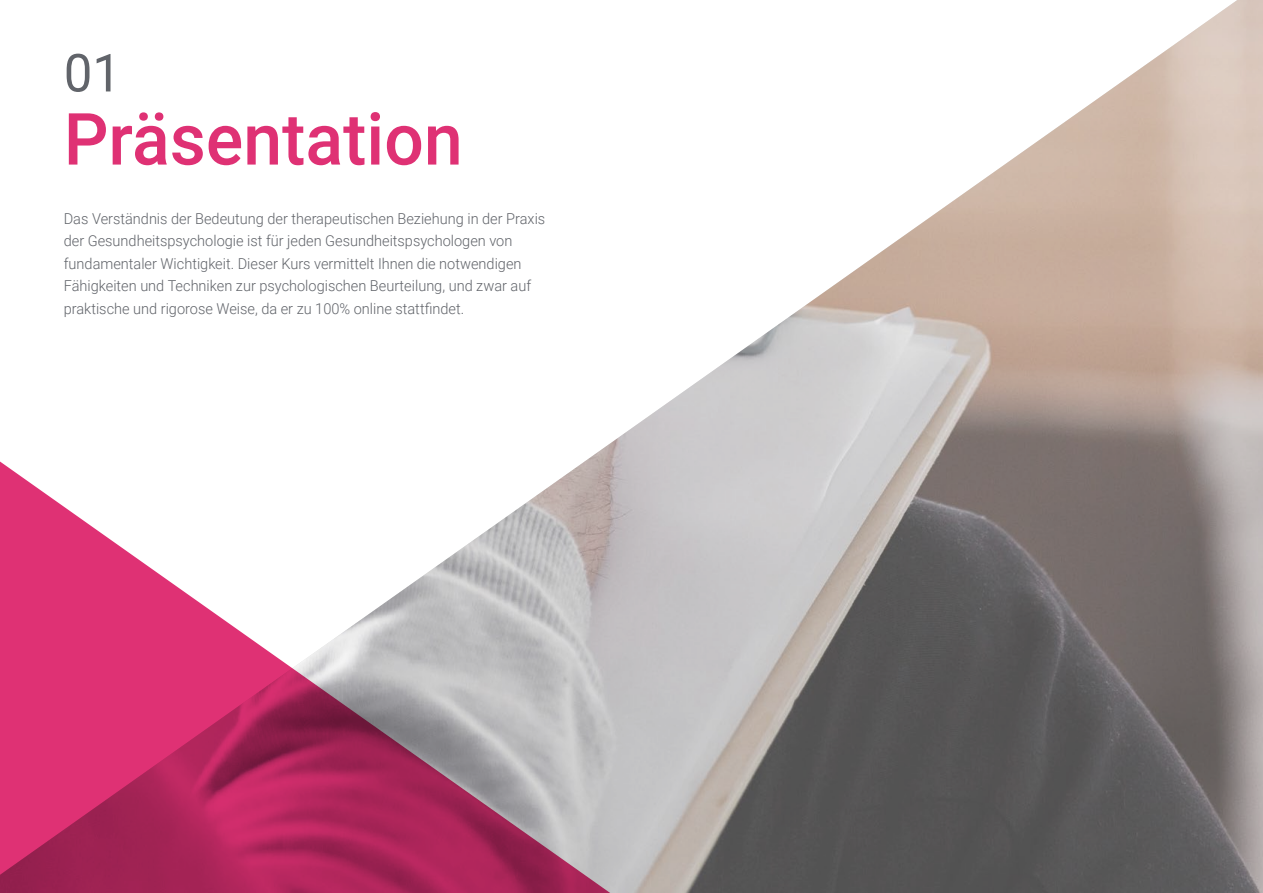
<style>
.page{position:relative;width:1263px;height:893px;background:#fff}
.page>*{position:absolute;margin:0;border:0;box-sizing:border-box;transform-origin:0 0}
.t1{font:500 72px "Roboto";color:#df3174}
.t2{font:52.5px "Roboto";color:#61646a}
.t3{font:300 15px/22.5px "Roboto";color:#61646a}
</style>
<div class="page">
<img style="left:607px;top:0;width:656px;height:893px">
<svg style="left:0;top:446px;width:640px;height:447px"></svg>
<h2 class="t2" style="left:64px;top:36px;width:59px">01</h2>
<h1 class="t1" style="left:64px;top:89px;width:400px">Präsentation</h1>
<p class="t3" style="left:64px;top:207px;width:483px">Das Verständnis der Bedeutung der therapeutischen Beziehung in der Praxis der Gesundheitspsychologie ist für jeden Gesundheitspsychologen von fundamentaler Wichtigkeit. Dieser Kurs vermittelt Ihnen die notwendigen Fähigkeiten und Techniken zur psychologischen Beurteilung, und zwar auf praktische und rigorose Weise, da er zu 100% online stattfindet.</p>
</div>
